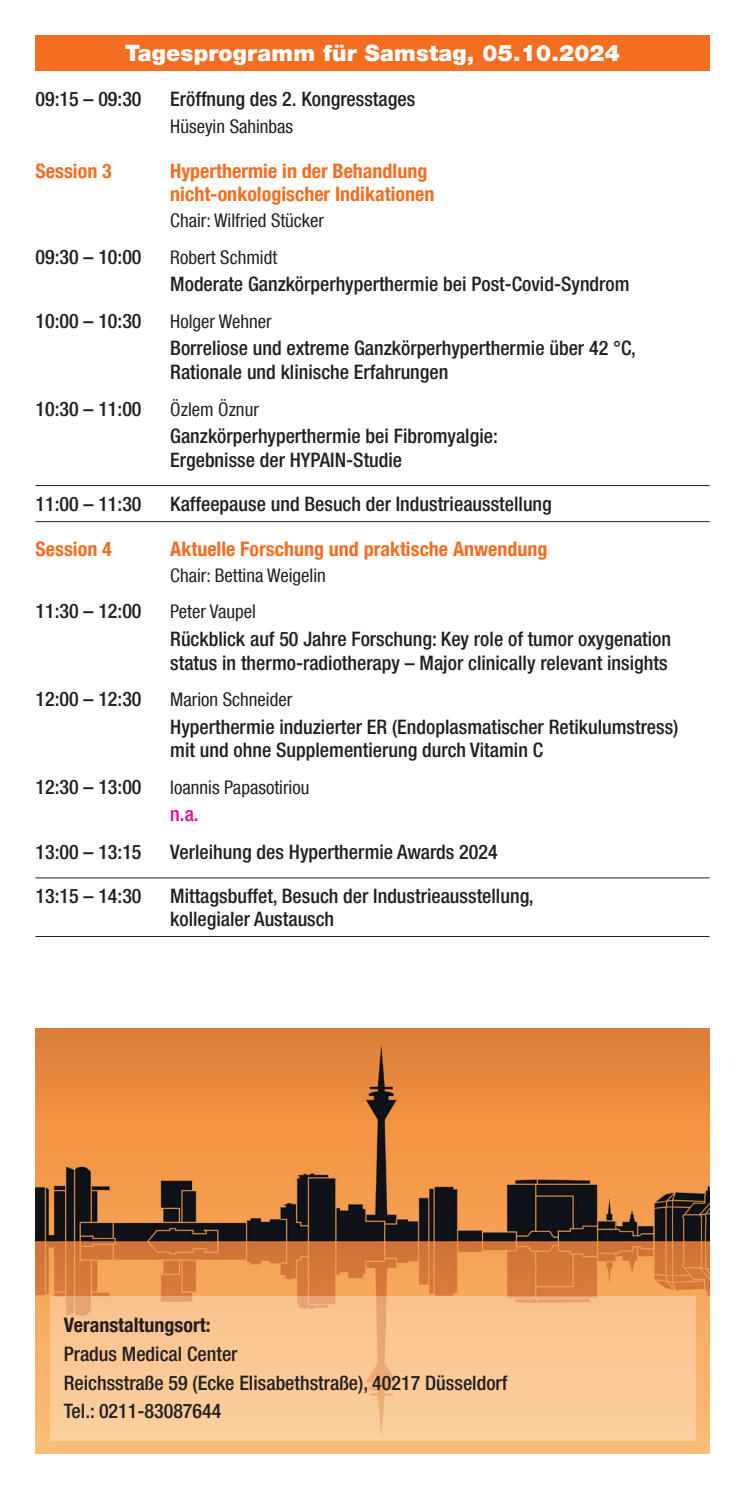
<style>
.page{position:relative;width:745px;height:1489px;background:#fff}
.page>*{position:absolute;margin:0;border:0;box-sizing:border-box;transform-origin:0 0}
.t1{font:900 22.5px "Helvetica Neue LT Com";letter-spacing:.01em;color:#fff}
.t2{font:500 condensed 20px/23.8px "Helvetica Neue LT Com";color:#231f20}
.t3{font:700 condensed 20px/23.8px "Helvetica Neue LT Com";color:#f36e21}
.t4{font:700 condensed 20px "Helvetica Neue LT Com";color:#231f20}
.t5{font:500 condensed 20px "Helvetica Neue LT Com";color:#ed028c}
.t6{font:condensed 18.75px "Helvetica Neue LT Com";color:#231f20}
</style>
<div class="page">
<div style="left:35px;top:35px;width:674px;height:36px;background:#f36e21"></div>
<hr style="left:35px;top:485px;width:674px;height:1px;background:#231f20">
<hr style="left:35px;top:521px;width:674px;height:1px;background:#231f20">
<hr style="left:35px;top:877px;width:674px;height:1px;background:#231f20">
<hr style="left:35px;top:936px;width:674px;height:1px;background:#231f20">
<img style="left:35px;top:1028px;width:674px;height:425px">
<div style="left:50px;top:1295px;width:644px;height:145px;background:#fac896"></div>
<p class="t1" style="left:125px;top:40px;width:496px">Tagesprogramm für Samstag, 05.10.2024</p>
<p class="t2" style="left:35px;top:87px;width:107px">09:15 – 09:30</p>
<p class="t2" style="left:170px;top:87px;width:246px">Eröffnung des 2. Kongresstages</p>
<p class="t6" style="left:170px;top:115px;width:124px">Hüseyin Sahinbas</p>
<p class="t3" style="left:35px;top:159px;width:78px">Session 3</p>
<p class="t3" style="left:170px;top:159px;width:265px">Hyperthermie in der Behandlung nicht-onkologischer Indikationen</p>
<p class="t6" style="left:170px;top:210px;width:155px">Chair: Wilfried Stücker</p>
<p class="t2" style="left:35px;top:245px;width:107px">09:30 – 10:00</p>
<p class="t6" style="left:170px;top:246px;width:108px">Robert Schmidt</p>
<p class="t2" style="left:170px;top:272px;width:460px">Moderate Ganzkörperhyperthermie bei Post-Covid-Syndrom</p>
<p class="t2" style="left:35px;top:309px;width:107px">10:00 – 10:30</p>
<p class="t6" style="left:170px;top:310px;width:103px">Holger Wehner</p>
<p class="t2" style="left:170px;top:336px;width:467px">Borreliose und extreme Ganzkörperhyperthermie über 42 °C,<br>Rationale und klinische Erfahrungen</p>
<p class="t2" style="left:35px;top:396px;width:107px">10:30 – 11:00</p>
<p class="t6" style="left:170px;top:398px;width:90px">Özlem Öznur</p>
<p class="t2" style="left:170px;top:424px;width:329px">Ganzkörperhyperthermie bei Fibromyalgie:<br>Ergebnisse der HYPAIN-Studie</p>
<p class="t2" style="left:35px;top:491px;width:107px">11:00 – 11:30</p>
<p class="t2" style="left:170px;top:491px;width:383px">Kaffeepause und Besuch der Industrieausstellung</p>
<p class="t3" style="left:35px;top:537px;width:78px">Session 4</p>
<p class="t3" style="left:170px;top:537px;width:378px">Aktuelle Forschung und praktische Anwendung</p>
<p class="t6" style="left:170px;top:564px;width:157px">Chair: Bettina Weigelin</p>
<p class="t2" style="left:35px;top:599px;width:107px">11:30 – 12:00</p>
<p class="t6" style="left:170px;top:600px;width:87px">Peter Vaupel</p>
<p class="t2" style="left:170px;top:626px;width:502px">Rückblick auf 50 Jahre Forschung: Key role of tumor oxygenation status in thermo-radiotherapy – Major clinically relevant insights</p>
<p class="t2" style="left:35px;top:687px;width:107px">12:00 – 12:30</p>
<p class="t6" style="left:170px;top:688px;width:123px">Marion Schneider</p>
<p class="t2" style="left:170px;top:714px;width:509px">Hyperthermie induzierter ER (Endoplasmatischer Retikulumstress) mit und ohne Supplementierung durch Vitamin C</p>
<p class="t2" style="left:35px;top:774px;width:107px">12:30 – 13:00</p>
<p class="t6" style="left:170px;top:776px;width:141px">Ioannis Papasotiriou</p>
<p class="t5" style="left:170px;top:802px;width:30px">n.a.</p>
<p class="t2" style="left:35px;top:840px;width:107px">13:00 – 13:15</p>
<p class="t2" style="left:170px;top:840px;width:329px">Verleihung des Hyperthermie Awards 2024</p>
<p class="t2" style="left:35px;top:883px;width:107px">13:15 – 14:30</p>
<p class="t2" style="left:170px;top:884px;width:365px;line-height:22.5px">Mittagsbuffet, Besuch der Industrieausstellung, kollegialer Austausch</p>
<p class="t4" style="left:64px;top:1312px;width:148px">Veranstaltungsort:</p>
<p class="t2" style="left:64px;top:1338px;width:445px;line-height:28.8px">Pradus Medical Center<br>Reichsstraße 59 (Ecke Elisabethstraße), 40217 Düsseldorf<br>Tel.: 0211-83087644</p>
</div>
